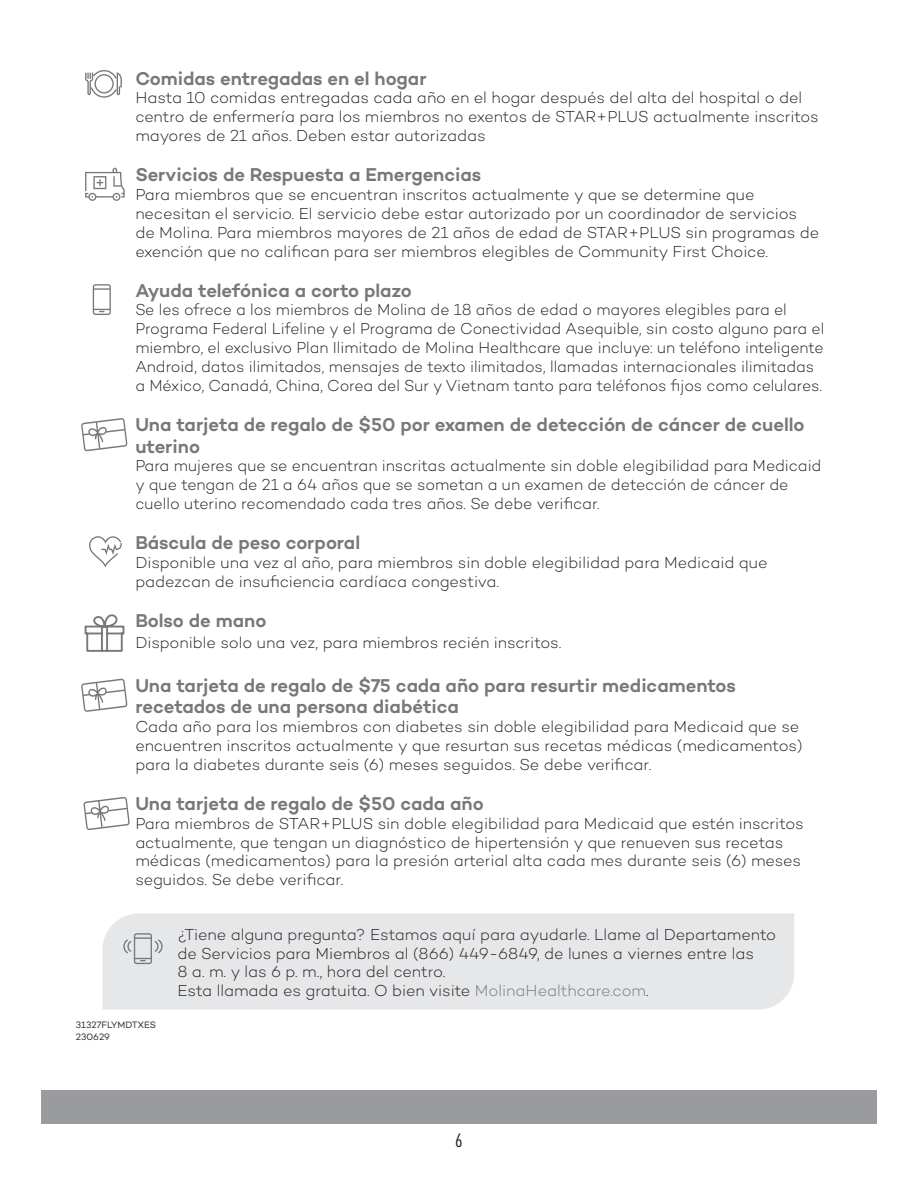
<style>
.page{position:relative;width:918px;height:1188px;background:#fff}
.page>*{position:absolute;margin:0;border:0;box-sizing:border-box;transform-origin:0 0}
.t1{font:600 18.9px/21.6px "Campton";letter-spacing:-.005em;color:#77787b}
.t2{font:300 condensed 18px "Futura Std";color:#231f20}
.t3{font:300 16.2px/18.9px "Campton";letter-spacing:-.005em;color:#231f20}
.t4{font:300 16.2px/18.9px "Campton";letter-spacing:-.005em;color:#231f20;scale:.96 1}
.t5{font:9.45px "Campton";color:#231f20}
.s1{color:#77787b}
</style>
<div class="page">
<div style="left:41px;top:1091px;width:836px;height:33px;background:#999b9e"></div>
<svg style="left:81px;top:418px;width:46px;height:33px"></svg>
<svg style="left:81px;top:679px;width:46px;height:33px"></svg>
<svg style="left:84px;top:797px;width:46px;height:33px"></svg>
<svg style="left:89px;top:536px;width:33px;height:32px"></svg>
<div style="left:102px;top:913px;width:692px;height:97px;background:#e6e7e9"></div>
<svg style="left:123px;top:933px;width:40px;height:31px"></svg>
<svg style="left:85px;top:614px;width:39px;height:38px"></svg>
<svg style="left:85px;top:70px;width:37px;height:28px"></svg>
<svg style="left:93px;top:284px;width:18px;height:31px"></svg>
<svg style="left:85px;top:168px;width:40px;height:33px"></svg>
<h3 class="t1" style="left:135px;top:67px;width:293px">Comidas entregadas en el hogar</h3>
<p class="t3" style="left:135px;top:88px;width:685px">Hasta 10 comidas entregadas cada año en el hogar después del alta del hospital o del centro de enfermería para los miembros no exentos de STAR+PLUS actualmente inscritos mayores de 21 años. Deben estar autorizadas</p>
<h3 class="t1" style="left:135px;top:163px;width:348px">Servicios de Respuesta a Emergencias</h3>
<p class="t3" style="left:135px;top:185px;width:685px">Para miembros que se encuentran inscritos actualmente y que se determine que necesitan el servicio. El servicio debe estar autorizado por un coordinador de servicios de Molina. Para miembros mayores de 21 años de edad de STAR+PLUS sin programas de exención que no califican para ser miembros elegibles de Community First Choice.</p>
<h3 class="t1" style="left:135px;top:279px;width:278px">Ayuda telefónica a corto plazo</h3>
<p class="t4" style="left:135px;top:300px;width:719px">Se les ofrece a los miembros de Molina de 18 años de edad o mayores elegibles para el Programa Federal Lifeline y el Programa de Conectividad Asequible, sin costo alguno para el miembro, el exclusivo Plan Ilimitado de Molina Healthcare que incluye: un teléfono inteligente Android, datos ilimitados, mensajes de texto ilimitados, llamadas internacionales ilimitadas a México, Canadá, China, Corea del Sur y Vietnam tanto para teléfonos fijos como celulares.</p>
<h3 class="t1" style="left:135px;top:413px;width:671px">Una tarjeta de regalo de $50 por examen de detección de cáncer de cuello uterino</h3>
<p class="t3" style="left:135px;top:456px;width:688px">Para mujeres que se encuentran inscritas actualmente sin doble elegibilidad para Medicaid y que tengan de 21 a 64 años que se sometan a un examen de detección de cáncer de cuello uterino recomendado cada tres años. Se debe verificar.</p>
<h3 class="t1" style="left:135px;top:531px;width:226px">Báscula de peso corporal</h3>
<p class="t3" style="left:135px;top:553px;width:634px">Disponible una vez al año, para miembros sin doble elegibilidad para Medicaid que padezcan de insuficiencia cardíaca congestiva.</p>
<h3 class="t1" style="left:135px;top:609px;width:133px">Bolso de mano</h3>
<p class="t3" style="left:135px;top:633px;width:428px">Disponible solo una vez, para miembros recién inscritos.</p>
<h3 class="t1" style="left:135px;top:674px;width:602px">Una tarjeta de regalo de $75 cada año para resurtir medicamentos recetados de una persona diabética</h3>
<p class="t3" style="left:135px;top:717px;width:669px">Cada año para los miembros con diabetes sin doble elegibilidad para Medicaid que se encuentren inscritos actualmente y que resurtan sus recetas médicas (medicamentos) para la diabetes durante seis (6) meses seguidos. Se debe verificar.</p>
<h3 class="t1" style="left:135px;top:792px;width:350px">Una tarjeta de regalo de $50 cada año</h3>
<p class="t3" style="left:135px;top:813px;width:670px">Para miembros de STAR+PLUS sin doble elegibilidad para Medicaid que estén inscritos actualmente, que tengan un diagnóstico de hipertensión y que renueven sus recetas médicas (medicamentos) para la presión arterial alta cada mes durante seis (6) meses seguidos. Se debe verificar.</p>
<p class="t3" style="left:177px;top:924px;width:600px">¿Tiene alguna pregunta? Estamos aquí para ayudarle. Llame al Departamento de Servicios para Miembros al (866) 449-6849, de lunes a viernes entre las<br>8 a. m. y las 6 p. m., hora del centro.<br>Esta llamada es gratuita. O bien visite <span class="s1">MolinaHealthcare.com</span>.</p>
<p class="t5" style="left:76px;top:1019px;width:82px">31327FLYMDTXES</p>
<p class="t5" style="left:76px;top:1030px;width:36px">230629</p>
<p class="t2" style="left:455px;top:1130px;width:9px">6</p>
</div>
